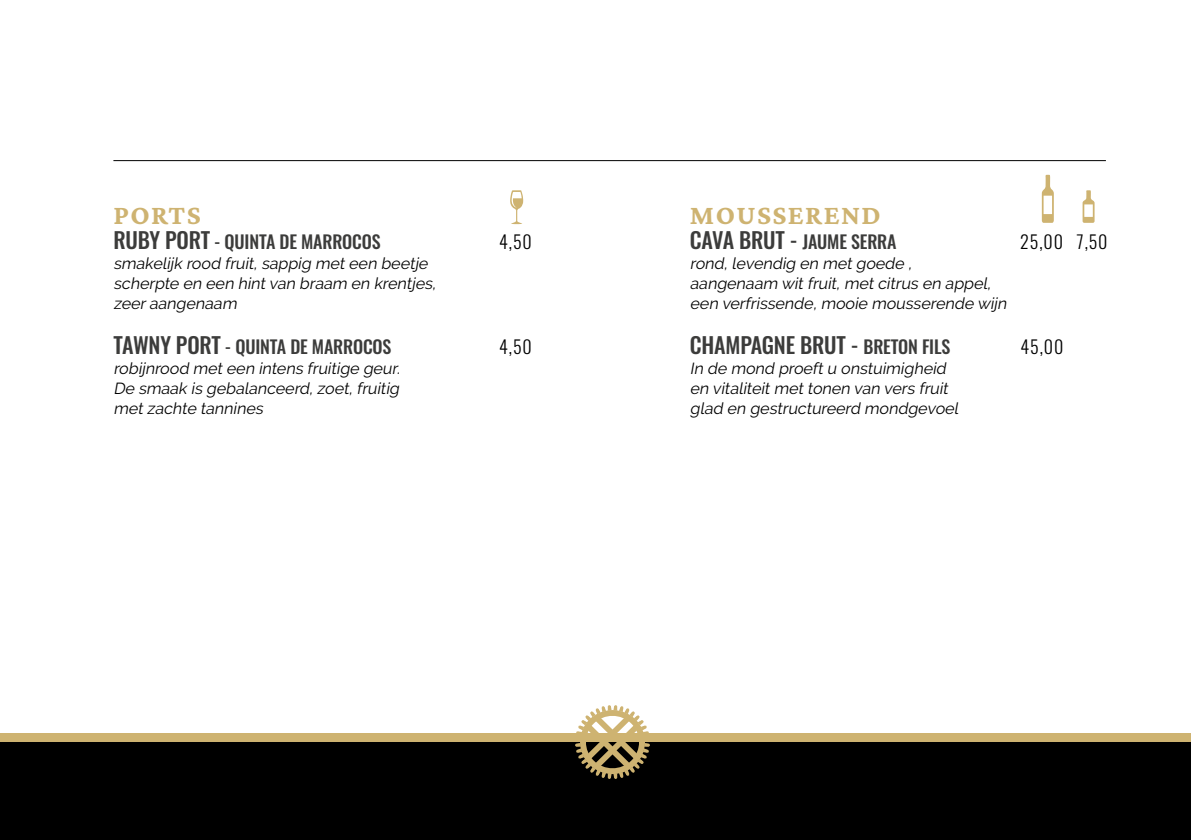
<style>
.page{position:relative;width:1191px;height:840px;background:#fff}
.page>*{position:absolute;margin:0;border:0;box-sizing:border-box;transform-origin:0 0}
.t1{font:700 28px "Crimson Pro";letter-spacing:.05em;color:#ceb371}
.t2{font:500 22px "Oswald";letter-spacing:-.01em;color:#3c3c3b}
.t3{font:500 18px "Oswald";letter-spacing:-.01em;color:#3c3c3b}
.t4{font:300 18px "Oswald";letter-spacing:.05em;color:#000}
.t5{font:italic 16px/20px "Raleway";color:#000}
.s1{font-size:22px}
.s2{font-size:18px}
</style>
<div class="page">
<div style="left:0;top:741px;width:1191px;height:98px;background:#000"></div>
<div style="left:0;top:733px;width:1191px;height:8px;background:#ceb371"></div>
<hr style="left:113px;top:160px;width:993px;height:1px;background:#000">
<svg style="left:575px;top:705px;width:75px;height:73px"></svg>
<svg style="left:510px;top:190px;width:13px;height:34px"></svg>
<svg style="left:1041px;top:175px;width:12px;height:48px"></svg>
<svg style="left:1082px;top:190px;width:12px;height:33px"></svg>
<h1 class="t1" style="left:113px;top:200px;width:89px">PORTS</h1>
<p class="t3" style="left:113px;top:229px;width:269px"><span class="s1">RUBY PORT</span> - QUINTA DE MARROCOS</p>
<p class="t4" style="left:499px;top:234px;width:34px">4,50</p>
<p class="t5" style="left:113px;top:253px;width:327px">smakelij k rood fruit,sappig meteen beetje scherpte en een hintvan braam en krentjes, zeeraangenaam</p>
<p class="t3" style="left:113px;top:334px;width:279px"><span class="s1">TAWNY PORT</span> - QUINTA DE MARROCOS</p>
<p class="t4" style="left:499px;top:339px;width:34px">4,50</p>
<p class="t5" style="left:113px;top:359px;width:291px;text-align:justify">robijnrood met een intens fruitige geur.<br>De smaak is gebalanceerd,zoet,fruitig met zachte tannines</p>
<h1 class="t1" style="left:690px;top:200px;width:192px">MOUSSEREND</h1>
<p class="t3" style="left:690px;top:229px;width:208px"><span class="s1">CAVA BRUT -</span> JAUME SERRA</p>
<p class="t4" style="left:1020px;top:234px;width:89px">25,00 7,50</p>
<p class="t5" style="left:690px;top:253px;width:321px">rond,levendig en metgoede ,<br>aangenaam witfruit,metcitrus en appel, een verfrissende,mooie mousserende wijn</p>
<h2 class="t2" style="left:690px;top:330px;width:262px">CHAMPAGNE BRUT - <span class="s2">BRETON FILS</span></h2>
<p class="t4" style="left:1020px;top:339px;width:44px">45,00</p>
<p class="t5" style="left:690px;top:359px;width:270px">In de mond proeft u onstuimigheid en vitaliteit met tonen van vers fruit glad en gestructureerd mondgevoel</p>
</div>
